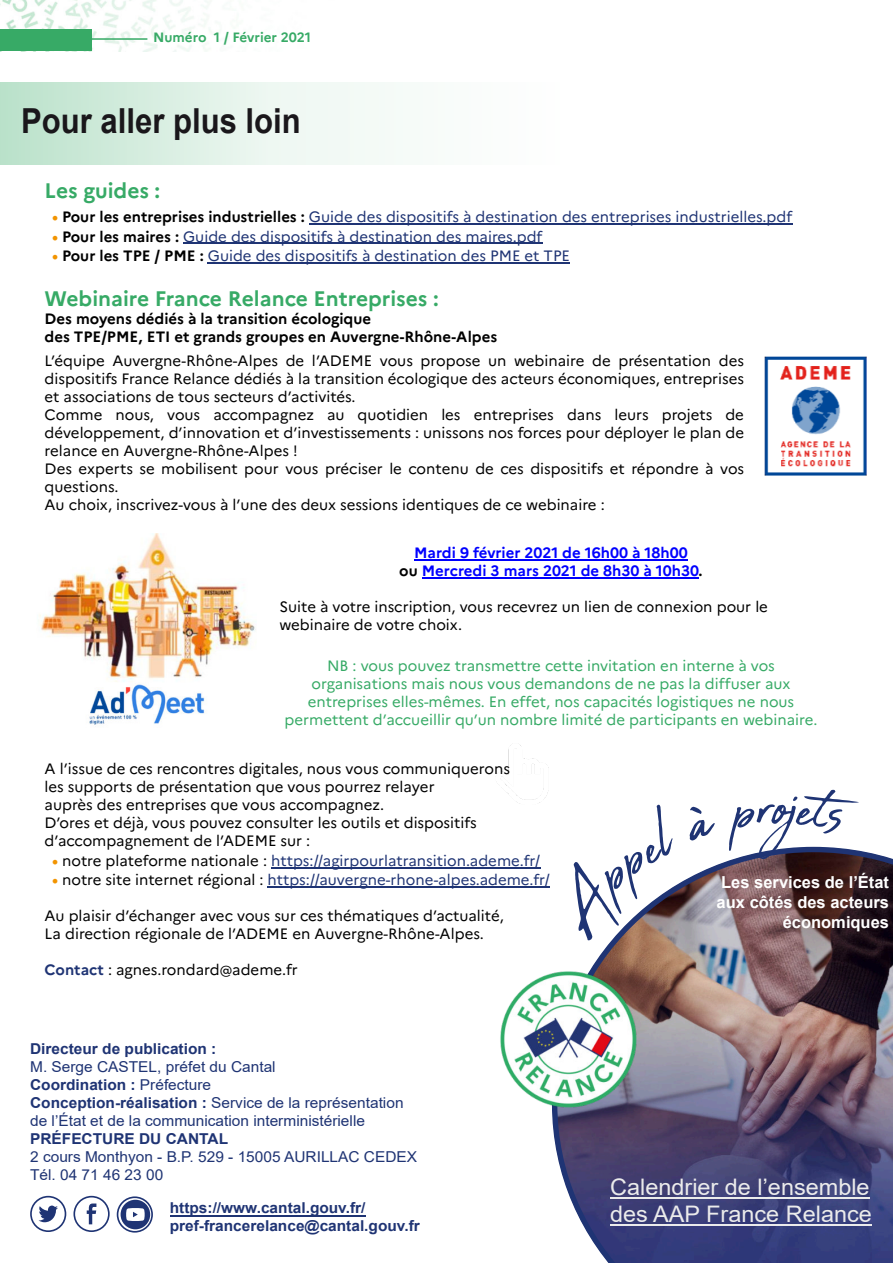
<style>
.page{position:relative;width:893px;height:1263px;background:#fff}
.page>*{position:absolute;margin:0;border:0;box-sizing:border-box;transform-origin:0 0}
.t1{font:700 34.5px "Arial";color:#1a171b;scale:.9 1}
.t2{font:22.8px/27.3px "Arial";color:#ebebeb}
.t3{font:700 21px "Marianne";color:#37aa66}
.t4{font:700 16.5px/19.8px "Arial";color:#fff;text-align:right}
.t5{font:15px/18px "Marianne";color:#000}
.t6{font:15px "Marianne";color:#1f3474}
.t7{font:15px/18px "Marianne";color:#37aa66;text-align:center}
.t8{font:15px/18px "Arial";color:#1f3474}
.t9{font:700 15px/18px "Arial";color:#1f3474}
.t10{font:700 15px/18px "Marianne";color:#000}
.t11{font:700 15px/18px "Marianne";color:#00f;text-align:center}
.t12{font:700 13.5px "Marianne";color:#37aa66}
.s1{font-weight:700;color:#f29400}
.s2{font-weight:700;color:#000}
.s3{color:#000}
.s4{font-weight:700;color:#1f3474}
.s5{font-weight:700}
</style>
<div class="page">
<img style="left:553px;top:850px;width:340px;height:413px">
<img style="left:0;top:0;width:210px;height:51px">
<div style="left:0;top:30px;width:91px;height:21px;background:#37aa66"></div>
<hr style="left:0;top:38px;width:147px;height:2px;background:#37aa66">
<div style="left:1px;top:83px;width:562px;height:82px;background:linear-gradient(to right,#c4e5d2,#fff)"></div>
<img style="left:500px;top:967px;width:140px;height:144px">
<svg style="left:73px;top:1196px;width:37px;height:36px"></svg>
<svg style="left:30px;top:1196px;width:36px;height:36px"></svg>
<svg style="left:117px;top:1196px;width:36px;height:36px"></svg>
<hr style="left:170px;top:1215px;width:195px;height:1px;background:#1f3474">
<svg style="left:574px;top:790px;width:285px;height:150px"></svg>
<hr style="left:610px;top:1197px;width:260px;height:2px;background:#ebebeb">
<hr style="left:610px;top:1224px;width:262px;height:2px;background:#ebebeb">
<img style="left:501px;top:745px;width:48px;height:59px">
<hr style="left:309px;top:223px;width:483px;height:2px;background:#1f3474">
<hr style="left:183px;top:243px;width:359px;height:1px;background:#1f3474">
<hr style="left:208px;top:262px;width:362px;height:2px;background:#1f3474">
<hr style="left:414px;top:559px;width:274px;height:2px;background:#00f">
<hr style="left:422px;top:577px;width:277px;height:2px;background:#00f">
<hr style="left:271px;top:867px;width:269px;height:1px;background:#1f3474">
<hr style="left:268px;top:886px;width:282px;height:2px;background:#1f3474">
<img style="left:764px;top:356px;width:103px;height:120px">
<img style="left:39px;top:533px;width:217px;height:192px">
<p class="t12" style="left:153px;top:32px;width:159px">Numéro 1 / Février 2021</p>
<h1 class="t1" style="left:21px;top:107px;width:312px">Pour aller plus loin</h1>
<h3 class="t3" style="left:45px;top:182px;width:117px">Les guides :</h3>
<p class="t6" style="left:52px;top:211px;width:741px"><span class="s1">•</span> <span class="s2">Pour les entreprises industrielles :</span> Guide des dispositifs à destination des entreprises industrielles.pdf</p>
<p class="t6" style="left:52px;top:230px;width:492px"><span class="s1">•</span> <span class="s2">Pour les maires :</span> Guide des dispositifs à destination des maires.pdf</p>
<p class="t6" style="left:52px;top:250px;width:519px"><span class="s1">•</span> <span class="s2">Pour les TPE / PME :</span> Guide des dispositifs à destination des PME et TPE</p>
<h3 class="t3" style="left:45px;top:290px;width:396px">Webinaire France Relance Entreprises :</h3>
<p class="t10" style="left:45px;top:311px;width:454px">Des moyens dédiés à la transition écologique<br>des TPE/PME, ETI et grands groupes en Auvergne-Rhône-Alpes</p>
<p class="t5" style="left:45px;top:353px;width:701px">L’équipe Auvergne-Rhône-Alpes de l’ADEME vous propose un webinaire de présentation des dispositifs France Relance dédiés à la transition écologique des acteurs économiques, entreprises et associations de tous secteurs d’activités.<br>Comme nous, vous accompagnez au quotidien les entreprises dans leurs projets de développement, d’innovation et d’investissements : unissons nos forces pour déployer le plan de relance en Auvergne-Rhône-Alpes !<br>Des experts se mobilisent pour vous préciser le contenu de ces dispositifs et répondre à vos questions.<br>Au choix, inscrivez-vous à l’une des deux sessions identiques de ce webinaire :</p>
<p class="t11" style="left:399px;top:545px;width:305px">Mardi 9 février 2021 de 16h00 à 18h00<br><span class="s3">ou</span> Mercredi 3 mars 2021 de 8h30 à 10h30<span class="s3">.</span></p>
<p class="t5" style="left:279px;top:599px;width:490px">Suite à votre inscription, vous recevrez un lien de connexion pour le webinaire de votre choix.</p>
<p class="t7" style="left:285px;top:658px;width:534px">NB : vous pouvez transmettre cette invitation en interne à vos organisations mais nous vous demandons de ne pas la diffuser aux entreprises elles-mêmes. En effet, nos capacités logistiques ne nous permettent d’accueillir qu’un nombre limité de participants en webinaire.</p>
<p class="t5" style="left:45px;top:761px;width:467px">A l’issue de ces rencontres digitales, nous vous communiquerons les supports de présentation que vous pourrez relayer<br>auprès des entreprises que vous accompagnez.<br>D’ores et déjà, vous pouvez consulter les outils et dispositifs d’accompagnement de l’ADEME sur :</p>
<p class="t6" style="left:52px;top:854px;width:489px"><span class="s1">•</span> <span class="s3">notre plateforme nationale :</span> https://agirpourlatransition.ademe.fr/</p>
<p class="t6" style="left:52px;top:874px;width:499px"><span class="s1">•</span> <span class="s3">notre site internet régional :</span> https://auvergne-rhone-alpes.ademe.fr/</p>
<p class="t5" style="left:45px;top:908px;width:461px">Au plaisir d’échanger avec vous sur ces thématiques d’actualité,<br>La direction régionale de l’ADEME en Auvergne-Rhône-Alpes.</p>
<p class="t5" style="left:45px;top:962px;width:255px"><span class="s4">Contact</span> : agnes.rondard@ademe.fr</p>
<p class="t4" style="left:717px;top:874px;width:174px">Les services de l’État aux côtés des acteurs économiques</p>
<p class="t9" style="left:30px;top:1041px;width:188px">Directeur de publication :</p>
<p class="t8" style="left:30px;top:1059px;width:375px">M. Serge CASTEL, préfet du Cantal<br><span class="s5">Coordination :</span> Préfecture<br><span class="s5">Conception-réalisation :</span> Service de la représentation de l’État et de la communication interministérielle</p>
<p class="t9" style="left:30px;top:1131px;width:199px">PRÉFECTURE DU CANTAL</p>
<p class="t8" style="left:30px;top:1149px;width:389px">2 cours Monthyon - B.P. 529 - 15005 AURILLAC CEDEX<br>Tél. 04 71 46 23 00</p>
<p class="t9" style="left:170px;top:1200px;width:252px">https://www.cantal.gouv.fr/ pref-francerelance@cantal.gouv.fr</p>
<h2 class="t2" style="left:610px;top:1175px;width:263px">Calendrier de l’ensemble des AAP France Relance</h2>
</div>
